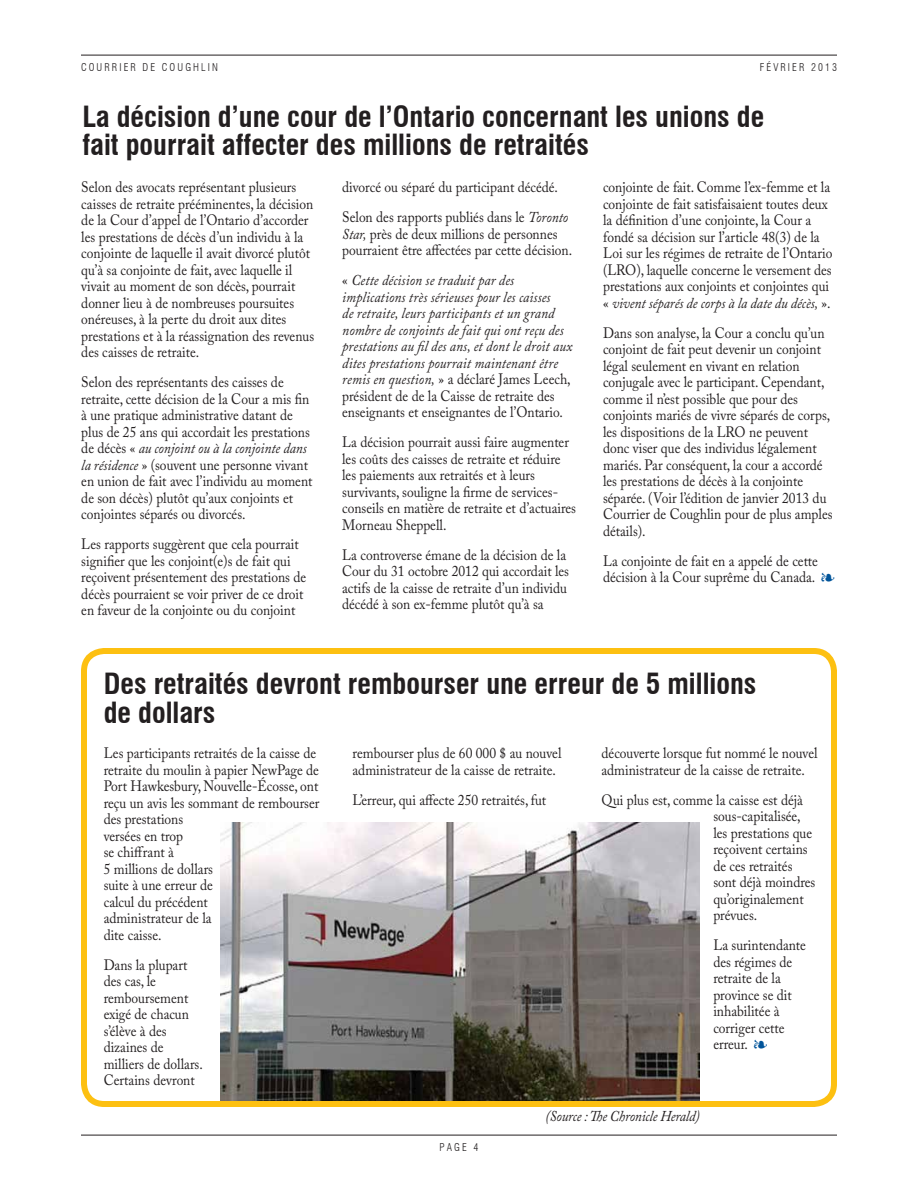
<style>
.page{position:relative;width:918px;height:1188px;background:#fff}
.page>*{position:absolute;margin:0;border:0;box-sizing:border-box;transform-origin:0 0}
.t1{font:700 condensed 28.5px/28.5px "Swiss 721 BT";color:#231f20}
.t2{font:15px/16.5px "Adobe Caslon Pro";color:#231f20;scale:.9 1}
.t3{font:italic 15px/16.5px "Adobe Caslon Pro";letter-spacing:.01em;color:#231f20;scale:.9 1}
.t4{font:italic 15px "Adobe Caslon Pro";letter-spacing:-.01em;color:#231f20;scale:.9 1}
.t5{font:300 condensed 10.5px "Swiss 721 BT";letter-spacing:.2em;color:#231f20}
.s1{font-style:italic}
.s2{font-style:normal}
.s3{color:#01549a}
</style>
<div class="page">
<hr style="left:81px;top:1135px;width:756px;height:1px;background:#231f20">
<hr style="left:81px;top:55px;width:756px;height:1px;background:#231f20">
<img style="left:220px;top:823px;width:480px;height:277px">
<div style="left:81px;top:648px;width:756px;height:459px;border:6px solid #fdc011;border-radius:20px"></div>
<p class="t5" style="left:81px;top:61px;width:138px">COURRIER DE COUGHLIN</p>
<p class="t5" style="left:760px;top:61px;width:28px">FÉVRIER</p>
<p class="t5" style="left:811px;top:61px;width:27px">2013</p>
<h1 class="t1" style="left:82px;top:102px;width:684px">La décision d’une cour de l’Ontario concernant les unions de fait pourrait affecter des millions de retraités</h1>
<p class="t2" style="left:81px;top:179px;width:260px">Selon des avocats représentant plusieurs caisses de retraite prééminentes, la décision de la Cour d’appel de l’Ontario d’accorder les prestations de décès d’un individu à la conjointe de laquelle il avait divorcé plutôt qu’à sa conjointe de fait, avec laquelle il vivait au moment de son décès, pourrait donner lieu à de nombreuses poursuites onéreuses, à la perte du droit aux dites prestations et à la réassignation des revenus des caisses de retraite.</p>
<p class="t2" style="left:81px;top:374px;width:258px">Selon des représentants des caisses de retraite, cette décision de la Cour a mis fin à une pratique administrative datant de plus de 25 ans qui accordait les prestations de décès « <span class="s1">au conjoint ou à la conjointe dans la résidence</span> » (souvent une personne vivant en union de fait avec l’individu au moment de son décès) plutôt qu’aux conjoints et conjointes séparés ou divorcés.</p>
<p class="t2" style="left:81px;top:536px;width:251px">Les rapports suggèrent que cela pourrait signifier que les conjoint(e)s de fait qui reçoivent présentement des prestations de décès pourraient se voir priver de ce droit en faveur de la conjointe ou du conjoint</p>
<p class="t2" style="left:342px;top:172px;width:253px;line-height:30px">divorcé ou séparé du participant décédé.<br>Selon des rapports publiés dans le <span class="s1">Toronto</span></p>
<p class="t2" style="left:342px;top:226px;width:257px"><span class="s1">Star,</span> près de deux millions de personnes pourraient être affectées par cette décision.</p>
<p class="t3" style="left:342px;top:272px;width:257px"><span class="s2">«</span> Cette décision se traduit par des implications très sérieuses pour les caisses<br>de retraite, leurs participants et un grand nombre de conjoints de fait qui ont reçu des prestations au fil des ans, et dont le droit aux dites prestations pourrait maintenant être remis en question, <span class="s2">» a déclaré James Leech, président de de la Caisse de retraite des enseignants et enseignantes de l’Ontario.</span></p>
<p class="t2" style="left:342px;top:434px;width:261px">La décision pourrait aussi faire augmenter les coûts des caisses de retraite et réduire les paiements aux retraités et à leurs survivants, souligne la firme de services&shy;conseils en matière de retraite et d’actuaires Morneau Sheppell.</p>
<p class="t2" style="left:342px;top:547px;width:254px">La controverse émane de la décision de la Cour du 31 octobre 2012 qui accordait les actifs de la caisse de retraite d’un individu décédé à son ex-femme plutôt qu’à sa</p>
<p class="t2" style="left:603px;top:179px;width:256px">conjointe de fait. Comme l’ex-femme et la conjointe de fait satisfaisaient toutes deux la définition d’une conjointe, la Cour a fondé sa décision sur l’article 48(3) de la Loi sur les régimes de retraite de l’Ontario (LRO), laquelle concerne le versement des prestations aux conjoints et conjointes qui « <span class="s1">vivent séparés de corps à la date du décès,</span> ».</p>
<p class="t2" style="left:603px;top:325px;width:256px">Dans son analyse, la Cour a conclu qu’un conjoint de fait peut devenir un conjoint légal seulement en vivant en relation conjugale avec le participant. Cependant, comme il n’est possible que pour des conjoints mariés de vivre séparés de corps, les dispositions de la LRO ne peuvent donc viser que des individus légalement mariés. Par conséquent, la cour a accordé les prestations de décès à la conjointe séparée. (Voir l’édition de janvier 2013 du Courrier de Coughlin pour de plus amples détails).</p>
<p class="t2" style="left:603px;top:553px;width:259px">La conjointe de fait en a appelé de cette décision à la Cour suprême du Canada. <span class="s3">▪</span></p>
<h1 class="t1" style="left:104px;top:670px;width:654px">Des retraités devront rembourser une erreur de 5 millions de dollars</h1>
<p class="t2" style="left:104px;top:745px;width:241px">Les participants retraités de la caisse de retraite du moulin à papier NewPage de<br>Port Hawkesbury, Nouvelle-Écosse, ont reçu un avis les sommant de rembourser des prestations<br>versées en trop<br>se chiffrant à<br>5 millions de dollars<br>suite à une erreur de<br>calcul du précédent<br>administrateur de la<br>dite caisse.</p>
<p class="t2" style="left:104px;top:956px;width:112px">Dans la plupart des cas, le remboursement exigé de chacun s’élève à des dizaines de milliers de dollars.<br>Certains devront</p>
<p class="t2" style="left:353px;top:745px;width:234px">rembourser plus de 60 000 $ au nouvel administrateur de la caisse de retraite.</p>
<p class="t2" style="left:353px;top:791px;width:217px">L’erreur, qui affecte 250 retraités, fut</p>
<p class="t2" style="left:602px;top:745px;width:241px">découverte lorsque fut nommé le nouvel administrateur de la caisse de retraite.</p>
<p class="t2" style="left:713px;top:791px;width:115px;text-indent:-112px">Qui plus est, comme la caisse est déjà sous-capitalisée, les prestations que reçoivent certains de ces retraités sont déjà moindres qu’originalement prévues.</p>
<p class="t2" style="left:713px;top:937px;width:105px">La surintendante des régimes de retraite de la province se dit inhabilitée à corriger cette erreur. <span class="s3">▪</span></p>
<p class="t5" style="left:440px;top:1141px;width:40px">PAGE 4</p>
<p class="t4" style="left:545px;top:1107px;width:173px">(Source : The Chronicle Herald)</p>
</div>
